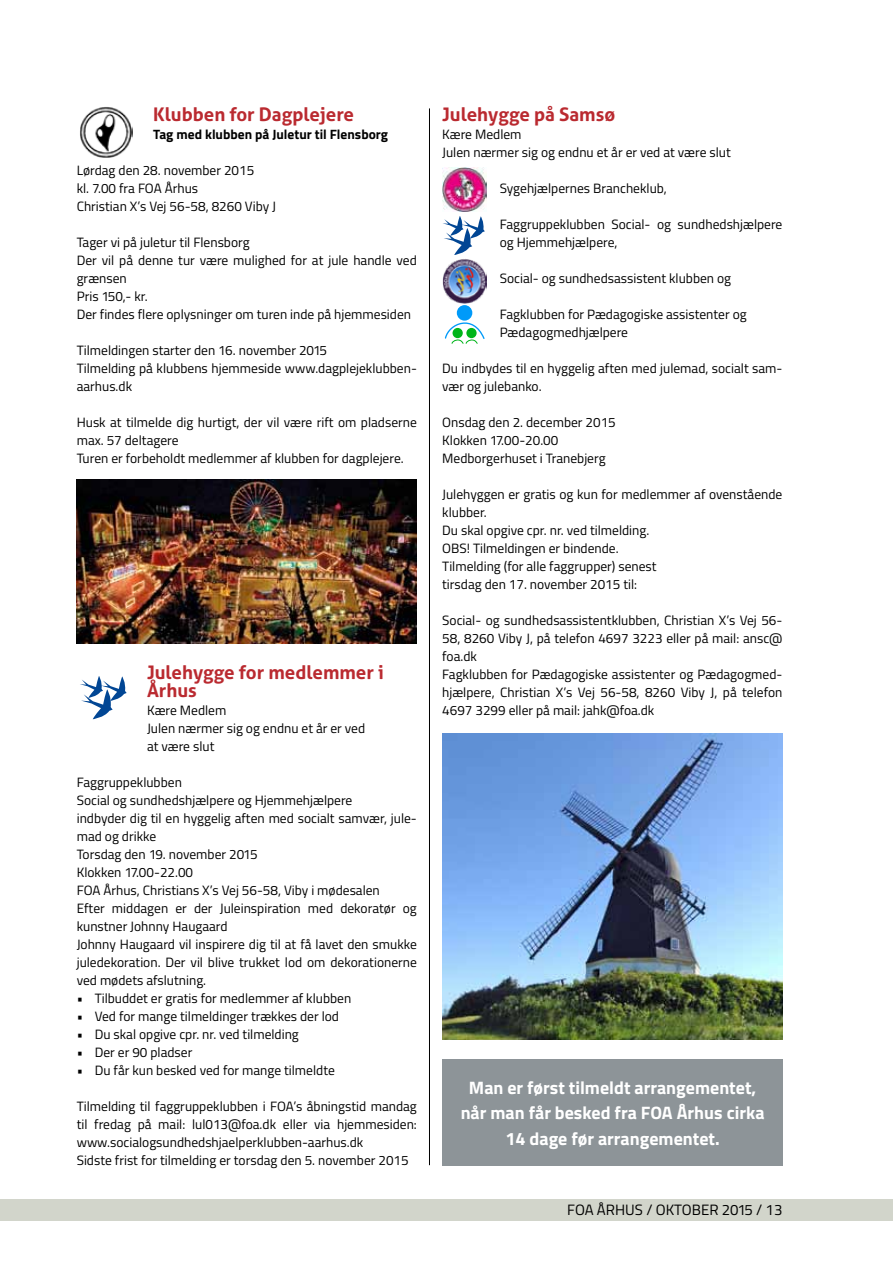
<style>
.page{position:relative;width:893px;height:1263px;background:#fff}
.page>*{position:absolute;margin:0;border:0;box-sizing:border-box;transform-origin:0 0}
.t1{font:700 18.75px/18px "Aller";color:#ba2a30}
.t2{font:700 18px/25.5px "Titillium";color:#fff;text-align:center}
.t3{font:15px "Titillium";color:#000}
.t4{font:13.5px/18px "Titillium";color:#000}
.t5{font:700 13.5px "Titillium";color:#000}
</style>
<div class="page">
<div style="left:0;top:1199px;width:893px;height:21px;background:#d2d5cb"></div>
<div style="left:442px;top:1059px;width:340px;height:106px;background:#8d9498"></div>
<hr style="left:429px;top:108px;width:1px;height:1057px;background:#000">
<svg style="left:80px;top:676px;width:47px;height:43px"></svg>
<img style="left:80px;top:107px;width:52px;height:51px">
<img style="left:442px;top:167px;width:45px;height:45px">
<img style="left:442px;top:259px;width:45px;height:44px">
<div style="left:457px;top:305px;width:15px;height:16px;background:#009af9;border-radius:50%"></div>
<svg style="left:444px;top:313px;width:41px;height:31px"></svg>
<svg style="left:443px;top:216px;width:42px;height:39px"></svg>
<img style="left:442px;top:733px;width:340px;height:306px">
<img style="left:77px;top:479px;width:340px;height:164px">
<h1 class="t1" style="left:153px;top:105px;width:202px">Klubben for Dagplejere</h1>
<p class="t5" style="left:153px;top:124px;width:236px">Tag med klubben på Juletur til Flensborg</p>
<p class="t4" style="left:77px;top:161px;width:201px">Lørdag den 28. november 2015<br>kl. 7.00 fra FOA Århus<br>Christian X’s Vej 56-58, 8260 Viby J</p>
<p class="t4" style="left:77px;top:233px;width:342px">Tager vi på juletur til Flensborg<br>Der vil på denne tur være mulighed for at jule handle ved grænsen<br>Pris 150,- kr.<br>Der findes flere oplysninger om turen inde på hjemmesiden</p>
<p class="t4" style="left:77px;top:341px;width:342px">Tilmeldingen starter den 16. november 2015<br>Tilmelding på klubbens hjemmeside www.dagplejeklubben&shy;aarhus.dk</p>
<p class="t4" style="left:77px;top:413px;width:342px">Husk at tilmelde dig hurtigt, der vil være rift om pladserne max. 57 deltagere<br>Turen er forbeholdt medlemmer af klubben for dagplejere.</p>
<h1 class="t1" style="left:147px;top:663px;width:238px">Julehygge for medlemmer i<br>Århus</h1>
<p class="t4" style="left:147px;top:701px;width:220px">Kære Medlem<br>Julen nærmer sig og endnu et år er ved at være slut</p>
<p class="t4" style="left:77px;top:773px;width:342px">Faggruppeklubben<br>Social og sundhedshjælpere og Hjemmehjælpere<br>indbyder dig til en hyggelig aften med socialt samvær, jule&shy;mad og drikke<br>Torsdag den 19. november 2015<br>Klokken 17.00-22.00<br>FOA Århus, Christians X’s Vej 56-58, Viby i mødesalen<br>Efter middagen er der Juleinspiration med dekoratør og kunstner Johnny Haugaard<br>Johnny Haugaard vil inspirere dig til at få lavet den smukke juledekoration. Der vil blive trukket lod om dekorationerne ved mødets afslutning.</p>
<p class="t4" style="left:77px;top:989px;width:276px">• Tilbuddet er gratis for medlemmer af klubben</p>
<p class="t4" style="left:77px;top:1007px;width:264px">• Ved for mange tilmeldinger trækkes der lod</p>
<p class="t4" style="left:77px;top:1025px;width:224px">• Du skal opgive cpr. nr. ved tilmelding</p>
<p class="t4" style="left:77px;top:1043px;width:117px">• Der er 90 pladser</p>
<p class="t4" style="left:77px;top:1061px;width:260px">• Du får kun besked ved for mange tilmeldte</p>
<p class="t4" style="left:77px;top:1097px;width:342px">Tilmelding til faggruppeklubben i FOA’s åbningstid mandag til fredag på mail: lul013@foa.dk eller via hjemmesiden: www.socialogsundhedshjaelperklubben-aarhus.dk<br>Sidste frist for tilmelding er torsdag den 5. november 2015</p>
<h1 class="t1" style="left:442px;top:105px;width:174px">Julehygge på Samsø</h1>
<p class="t4" style="left:442px;top:125px;width:290px">Kære Medlem<br>Julen nærmer sig og endnu et år er ved at være slut</p>
<p class="t4" style="left:500px;top:179px;width:169px">Sygehjælpernes Brancheklub,</p>
<p class="t4" style="left:500px;top:215px;width:284px">Faggruppeklubben Social- og sundhedshjælpere og Hjemmehjælpere,</p>
<p class="t4" style="left:500px;top:269px;width:233px">Social- og sundhedsassistent klubben og</p>
<p class="t4" style="left:500px;top:305px;width:249px">Fagklubben for Pædagogiske assistenter og<br>Pædagogmedhjælpere</p>
<p class="t4" style="left:442px;top:359px;width:342px">Du indbydes til en hyggelig aften med julemad, socialt sam&shy;vær og julebanko.</p>
<p class="t4" style="left:442px;top:413px;width:175px">Onsdag den 2. december 2015<br>Klokken 17.00-20.00<br>Medborgerhuset i Tranebjerg</p>
<p class="t4" style="left:442px;top:485px;width:342px">Julehyggen er gratis og kun for medlemmer af ovenstående klubber.<br>Du skal opgive cpr. nr. ved tilmelding.<br>OBS! Tilmeldingen er bindende.<br>Tilmelding (for alle faggrupper) senest<br>tirsdag den 17. november 2015 til:</p>
<p class="t4" style="left:442px;top:611px;width:342px">Social- og sundhedsassistentklubben, Christian X’s Vej 56- 58, 8260 Viby J, på telefon 4697 3223 eller på mail: ansc@ foa.dk<br>Fagklubben for Pædagogiske assistenter og Pædagogmed&shy;hjælpere, Christian X’s Vej 56-58, 8260 Viby J, på telefon 4697 3299 eller på mail: jahk@foa.dk</p>
<h2 class="t2" style="left:461px;top:1074px;width:305px">Man er først tilmeldt arrangementet, når man får besked fra FOA Århus cirka<br>14 dage før arrangementet.</h2>
<p class="t3" style="left:567px;top:1199px;width:217px">FOA ÅRHUS / OKTOBER 2015 / 13</p>
</div>
